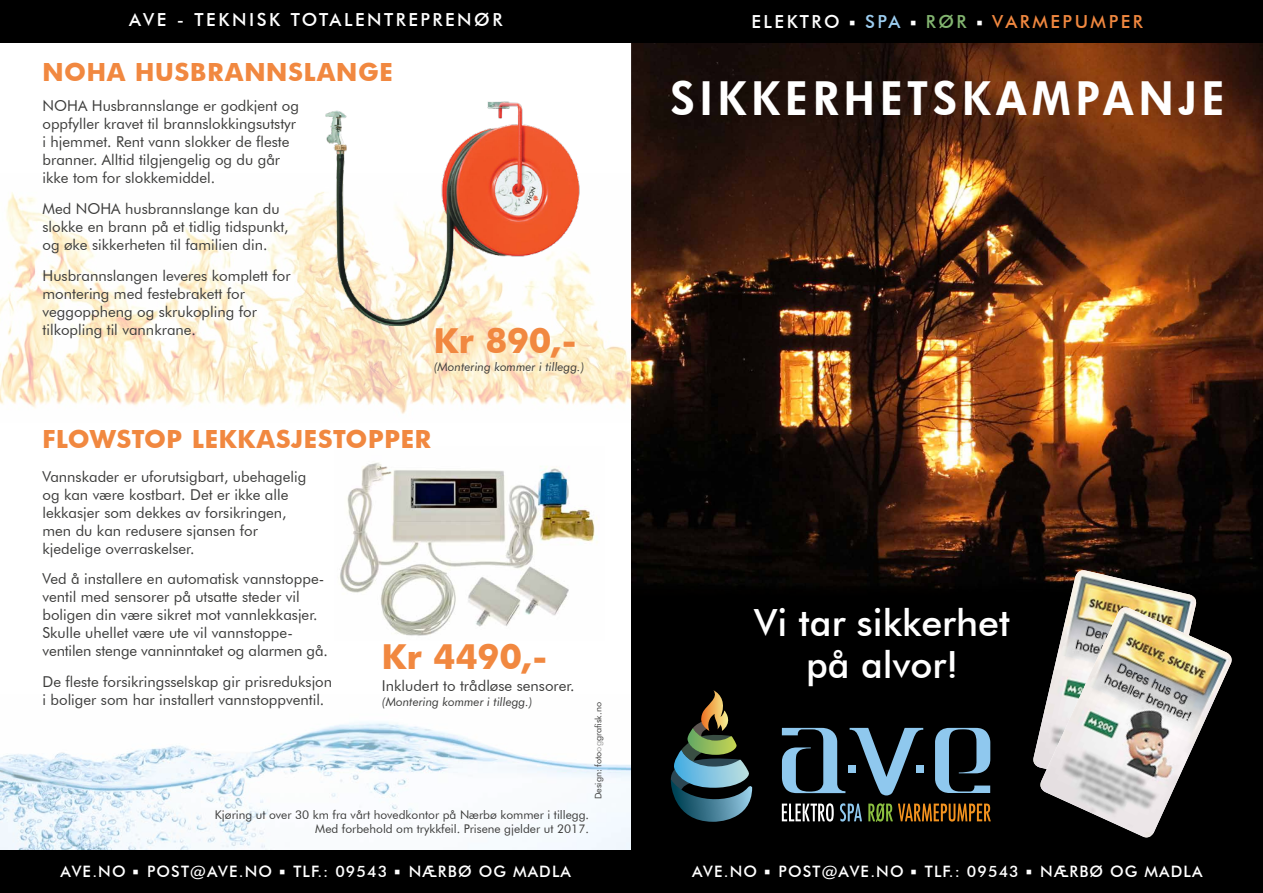
<style>
.page{position:relative;width:1263px;height:893px;background:#fff}
.page>*{position:absolute;margin:0;border:0;box-sizing:border-box;transform-origin:0 0}
.t1{font:800 45px "Futura";letter-spacing:.13em;color:#fff}
.t2{font:500 37.5px/42px "Futura BT";color:#fff;text-align:center}
.t3{font:700 33px "Futura";letter-spacing:-.015em;color:#f18840}
.t4{font:700 24px "Futura";letter-spacing:.03em;color:#f18840}
.t5{font:500 18px "Futura BT";letter-spacing:.14em;color:#f18840}
.t6{font:500 18px "Futura BT";letter-spacing:.14em;color:#fff}
.t7{font:500 15.75px "Futura BT";letter-spacing:.07em;color:#fff}
.t8{font:15px/18px "Futura BT";color:#3c3c3b}
.t9{font:12px/14.4px "Futura BT";color:#3c3c3b;text-align:right}
.t10{font:italic 12px "Futura BT";color:#3c3c3b}
.t11{font:9px "Futura BT";color:#3c3c3b}
.s1{color:#9d9d9c}
.s2{color:#fff}
.s3{font-family:"Minion Pro";font-weight:700;font-size:15.75px;color:#fff}
.s4{color:#9ccdf0}
.s5{color:#83b570}
.s6{font-family:"Minion Pro";font-weight:700}
</style>
<div class="page">
<img style="left:0;top:694px;width:632px;height:156px">
<img style="left:0;top:174px;width:632px;height:248px">
<div style="left:632px;top:419px;width:631px;height:444px;background:#000"></div>
<img style="left:632px;top:43px;width:631px;height:546px">
<div style="left:0;top:850px;width:1263px;height:43px;background:#000"></div>
<div style="left:0;top:0;width:1263px;height:43px;background:#000"></div>
<svg style="left:671px;top:690px;width:81px;height:132px"></svg>
<svg style="left:935px;top:728px;width:55px;height:65px"></svg>
<svg style="left:782px;top:728px;width:141px;height:67px"></svg>
<svg style="left:782px;top:803px;width:52px;height:19px"></svg>
<svg style="left:840px;top:803px;width:22px;height:19px"></svg>
<svg style="left:868px;top:803px;width:123px;height:19px"></svg>
<img style="left:1032px;top:570px;width:166px;height:197px">
<img style="left:1039px;top:607px;width:193px;height:231px">
<img style="left:315px;top:101px;width:274px;height:225px">
<img style="left:340px;top:462px;width:258px;height:174px">
<p class="t6" style="left:129px;top:9px;width:375px">AVE - TEKNISK TOTALENTREPRENØR</p>
<h3 class="t4" style="left:43px;top:55px;width:352px">NOHA HUSBRANNSLANGE</h3>
<p class="t8" style="left:43px;top:97px;width:258px">NOHA Husbrannslange er godkjent og oppfyller kravet til brannslokkingsutstyr i hjemmet. Rent vann slokker de fleste branner. Alltid tilgjengelig og du går ikke tom for slokkemiddel.</p>
<p class="t8" style="left:43px;top:200px;width:248px">Med NOHA husbrannslange kan du slokke en brann på et tidlig tidspunkt, og øke sikkerheten til familien din.</p>
<p class="t8" style="left:43px;top:266px;width:250px">Husbrannslangen leveres komplett for montering med festebrakett for veggoppheng og skrukopling for tilkopling til vannkrane.</p>
<h3 class="t3" style="left:434px;top:317px;width:144px">Kr 890,-</h3>
<p class="t10" style="left:434px;top:360px;width:152px">(Montering kommer i tillegg.)</p>
<h3 class="t4" style="left:43px;top:422px;width:390px">FLOWSTOP LEKKASJESTOPPER</h3>
<p class="t8" style="left:43px;top:467px;width:265px">Vannskader er uforutsigbart, ubehagelig og kan være kostbart. Det er ikke alle lekkasjer som dekkes av forsikringen, men du kan redusere sjansen for kjedelige overraskelser.</p>
<p class="t8" style="left:43px;top:570px;width:287px">Ved å installere en automatisk vannstoppe&shy;ventil med sensorer på utsatte steder vil boligen din være sikret mot vannlekkasjer.<br>Skulle uhellet være ute vil vannstoppe--- ventilen stenge vanninntaket og alarmen gå.</p>
<p class="t8" style="left:43px;top:673px;width:291px">De fleste forsikringsselskap gir prisreduksjon i boliger som har installert vannstoppventil.</p>
<h3 class="t3" style="left:382px;top:633px;width:166px">Kr 4490,-</h3>
<p class="t8" style="left:382px;top:677px;width:194px">Inkludert to trådløse sensorer.</p>
<p class="t10" style="left:382px;top:694px;width:152px">(Montering kommer i tillegg.)</p>
<p class="t11" style="left:593px;top:799px;width:99px;rotate:-90deg">Design: foto<span class="s1">og</span>grafisk.no</p>
<p class="t9" style="left:215px;top:807px;width:376px">Kjøring ut over 30 km fra vårt hovedkontor på Nærbø kommer i tillegg.<br>Med forbehold om trykkfeil. Prisene gjelder ut 2017.</p>
<p class="t5" style="left:751px;top:11px;width:393px"><span class="s2">ELEKTRO</span> <span class="s3">■</span> <span class="s4">SPA</span> <span class="s3">■</span> <span class="s5">RØR</span> <span class="s3">■</span> VARMEPUMPER</p>
<h1 class="t1" style="left:671px;top:68px;width:555px">SIKKERHETSKAMPANJE</h1>
<h2 class="t2" style="left:754px;top:601px;width:258px">Vi tar sikkerhet på alvor!</h2>
<p class="t7" style="left:61px;top:862px;width:512px">AVE.NO <span class="s6">■</span> POST@AVE.NO <span class="s6">■</span> TLF.: 09543 <span class="s6">■</span> NÆRBØ OG MADLA</p>
<p class="t7" style="left:692px;top:862px;width:512px">AVE.NO <span class="s6">■</span> POST@AVE.NO <span class="s6">■</span> TLF.: 09543 <span class="s6">■</span> NÆRBØ OG MADLA</p>
</div>
